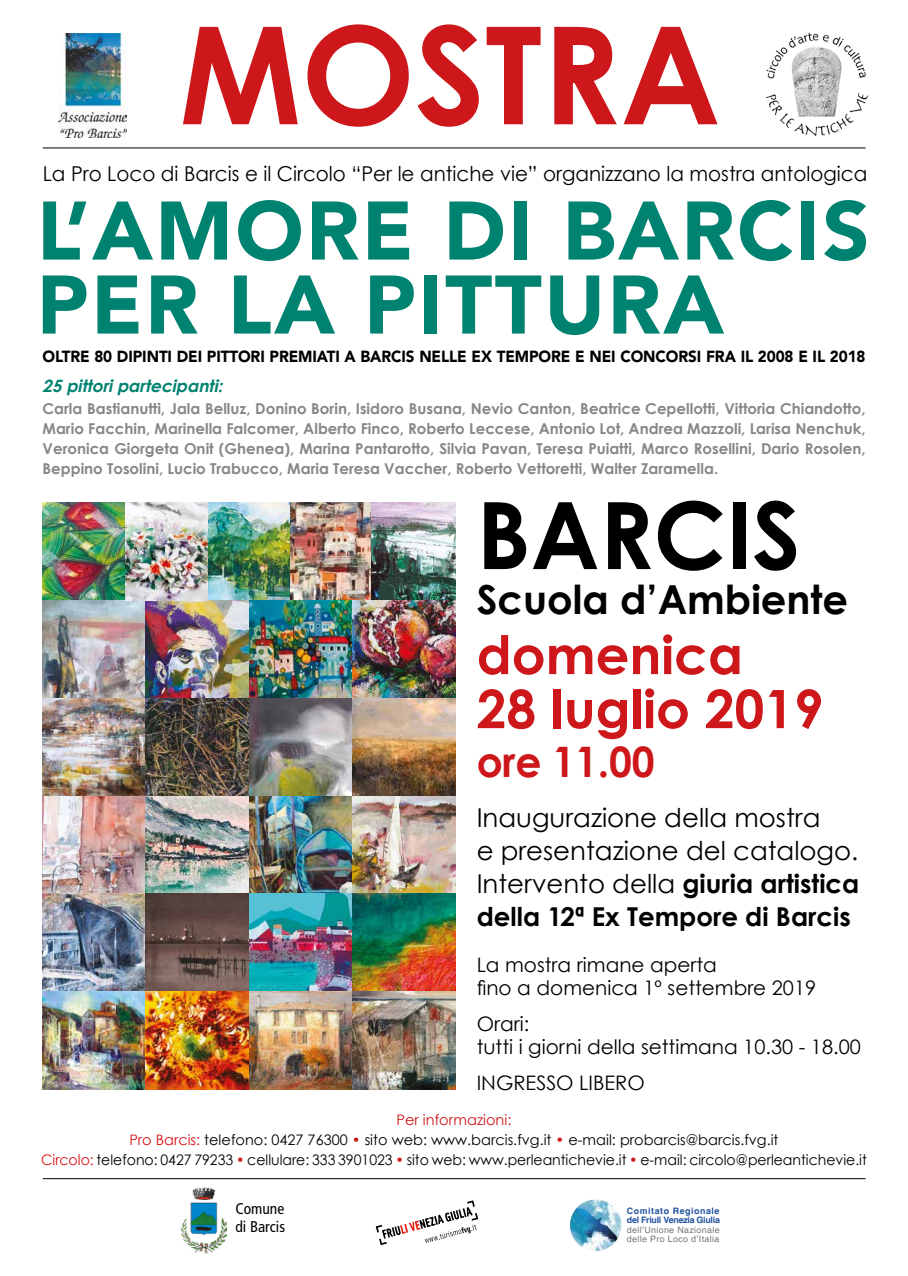
<style>
.page{position:relative;width:908px;height:1276px;background:#fff}
.page>*{position:absolute;margin:0;border:0;box-sizing:border-box;transform-origin:0 0}
.t1{font:700 135.6px "Century Gothic";color:#cd171a}
.t2{font:700 93px "Century Gothic";color:#000}
.t3{font:900 82px/74px "Avenir";letter-spacing:.03em;color:#008270}
.t4{font:700 53px/54px "Century Gothic";color:#cd171a}
.t5{font:700 42px "Century Gothic";letter-spacing:-.005em;color:#cd171a}
.t6{font:700 40px "Century Gothic";color:#000}
.t7{font:26px/33px "Century Gothic";color:#000}
.t8{font:20.5px "Century Gothic";color:#000}
.t9{font:20px/23.1px "Century Gothic";color:#000}
.t10{font:italic 700 17px "Century Gothic";color:#008270}
.t11{font:900 16px "Avenir LT Std";letter-spacing:-.005em;color:#000;scale:.95 1}
.t12{font:condensed 15.5px/18.6px "Frutiger LT Std";color:#000}
.t13{font:700 15px/20px "Century Gothic";color:#878787;text-align:justify}
.t14{font:14.5px/20px "Century Gothic";color:#000;text-align:center}
.t15{font:8.9px/9.4px "Helvetica";letter-spacing:.04em;color:#73797c}
.t16{font:700 8.9px/9.4px "Helvetica";letter-spacing:-.03em;color:#2351a0}
.s1{font-weight:700}
.s2{color:#cd171a}
.s3{color:#d51317}
</style>
<div class="page">
<hr style="left:43px;top:147px;width:822px;height:1px;background:#000">
<hr style="left:43px;top:1178px;width:822px;height:1px;background:#000">
<img style="left:765px;top:32px;width:104px;height:104px">
<img style="left:182px;top:1187px;width:45px;height:67px">
<img style="left:569px;top:1199px;width:53px;height:52px">
<svg style="left:375px;top:1200px;width:103px;height:45px"></svg>
<img style="left:58px;top:33px;width:69px;height:104px">
<img style="left:43px;top:502px;width:328px;height:98px">
<img style="left:43px;top:600px;width:412px;height:490px">
<img style="left:371px;top:502px;width:84px;height:98px">
<h1 class="t1" style="left:179px;top:-10px;width:543px">MOSTRA</h1>
<h3 class="t8" style="left:43px;top:161px;width:825px">La Pro Loco di Barcis e il Circolo “Per le antiche vie” organizzano la mostra antologica</h3>
<h3 class="t3" style="left:37px;top:192px;width:833px">L’AMORE DI BARCIS<br>PER LA PITTURA</h3>
<p class="t11" style="left:42px;top:347px;width:867px">OLTRE 80 DIPINTI DEI PITTORI PREMIATI A BARCIS NELLE EX TEMPORE E NEI CONCORSI FRA IL 2008 E IL 2018</p>
<p class="t10" style="left:43px;top:375px;width:185px">25 pittoripartecipanti:</p>
<p class="t13" style="left:43px;top:398px;width:824px">Carla Bastianutti, Jala Belluz, Donino Borin, Isidoro Busana, Nevio Canton, Beatrice Cepellotti, Vittoria Chiandotto, Mario Facchin, Marinella Falcomer, Alberto Finco, Roberto Leccese, Antonio Lot, Andrea Mazzoli, Larisa Nenchuk, Veronica Giorgeta Onit (Ghenea), Marina Pantarotto, Silvia Pavan, Teresa Puiatti, Marco Rosellini, Dario Rosolen, Beppino Tosolini, Lucio Trabucco, Maria Teresa Vaccher, Roberto Vettoretti, Walter Zaramella.</p>
<h2 class="t2" style="left:476px;top:477px;width:325px">BARCIS</h2>
<h3 class="t6" style="left:476px;top:574px;width:373px">Scuola d’Ambiente</h3>
<h3 class="t4" style="left:476px;top:626px;width:348px">domenica<br>28 luglio 2019</h3>
<h3 class="t5" style="left:476px;top:735px;width:179px">ore 11.00</h3>
<h3 class="t7" style="left:476px;top:801px;width:384px">Inaugurazione della mostra<br>e presentazione del catalogo.<br>Intervento della <span class="s1">giuria artistica della 12ª Ex Tempore di Barcis</span></h3>
<h3 class="t9" style="left:476px;top:952px;width:341px">La mostra rimane aperta<br>fino a domenica 1º settembre 2019</h3>
<h3 class="t9" style="left:476px;top:1011px;width:385px">Orari:<br>tutti i giorni della settimana 10.30 - 18.00</h3>
<h3 class="t9" style="left:476px;top:1070px;width:169px">INGRESSO LIBERO</h3>
<p class="t14" style="left:41px;top:1109px;width:826px"><span class="s2">Per informazioni:<br></span><span class="s3">Pro Barcis:</span> telefono: 0427 76300 <span class="s2">•</span> sito web: www.barcis.fvg.it <span class="s2">•</span> e-mail: probarcis@barcis.fvg.it<br><span class="s3">Circolo:</span> telefono: 0427 79233 <span class="s2">•</span> cellulare: 333 3901023 <span class="s2">•</span> sito web: www.perleantichevie.it <span class="s2">•</span> e-mail: circolo@perleantichevie.it</p>
<p class="t12" style="left:235px;top:1199px;width:51px">Comune di Barcis</p>
<p class="t16" style="left:626px;top:1206px;width:94px">Comitato Regionale del Friuli Venezia Giulia</p>
<p class="t15" style="left:626px;top:1225px;width:94px">dell’Unione Nazionale delle Pro Loco d’Italia</p>
</div>
